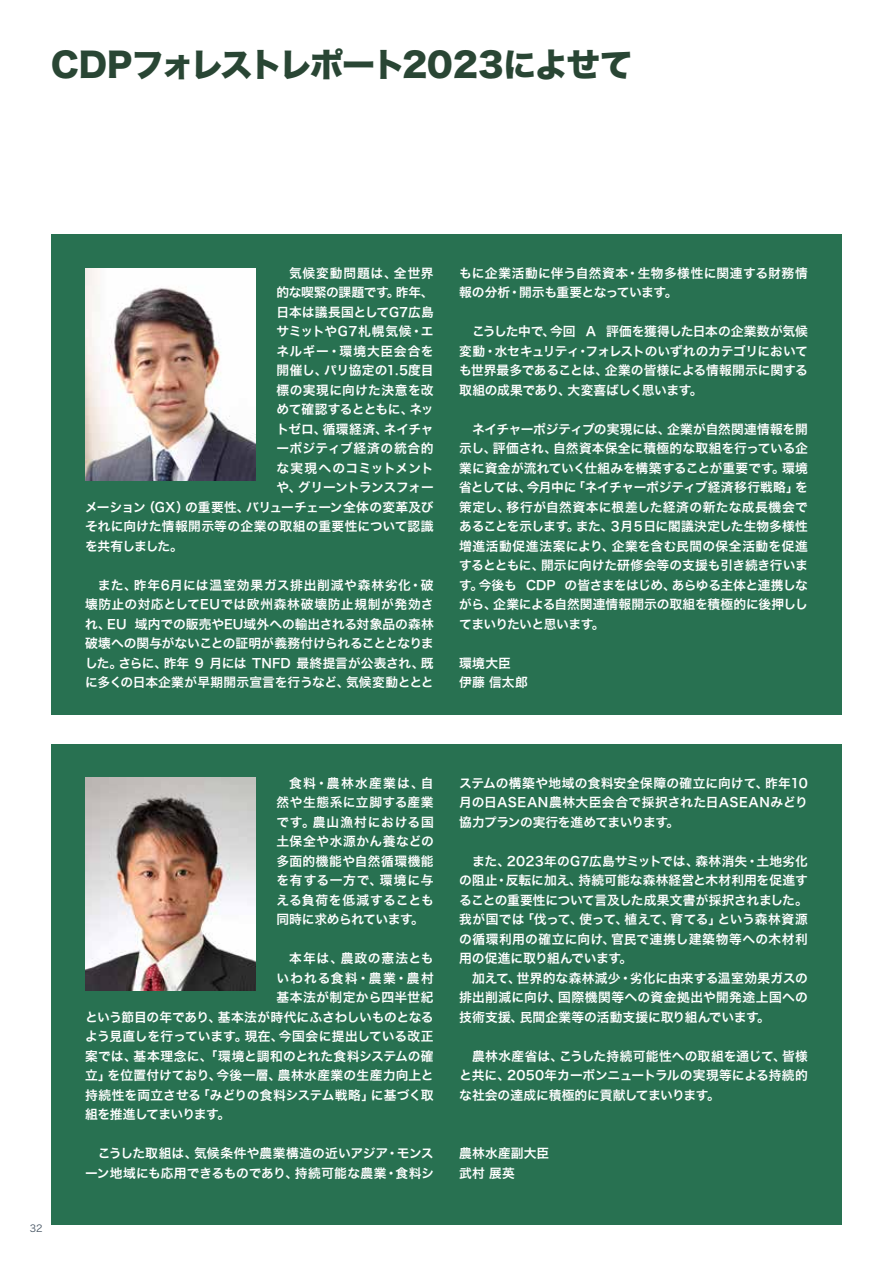
<style>
.page{position:relative;width:893px;height:1263px;background:#fff}
.page>*{position:absolute;margin:0;border:0;box-sizing:border-box;transform-origin:0 0}
.t1{font:33px "Hira Kaku Std W8";letter-spacing:-.03em;color:#294634}
.t2{font:12.75px/19.5px "Hira Kaku Pro W6";letter-spacing:.005em;color:#fff;text-align:justify}
.t3{font:12.75px "Hira Kaku Pro W6";letter-spacing:-.02em;color:#fff}
.t4{font:12.75px "Hira Kaku Pro W6";letter-spacing:.025em;color:#fff}
.t5{font:12.75px "Hira Kaku Pro W6";letter-spacing:.065em;color:#fff}
.t6{font:12.75px "Hira Kaku Pro W6";letter-spacing:-.025em;color:#fff}
.t7{font:12.75px "Hira Kaku Pro W6";letter-spacing:.04em;color:#fff}
.t8{font:12.75px "Hira Kaku Pro W6";letter-spacing:-.04em;color:#fff}
.t9{font:12.75px "Hira Kaku Pro W6";letter-spacing:-.045em;color:#fff}
.t10{font:12.75px "Hira Kaku Pro W6";letter-spacing:.055em;color:#fff}
.t11{font:12.75px "Hira Kaku Pro W6";letter-spacing:.05em;color:#fff}
.t12{font:12.75px "Hira Kaku Pro W6";letter-spacing:.095em;color:#fff}
.t13{font:12.75px "Hira Kaku Pro W6";letter-spacing:.03em;color:#fff}
.t14{font:12.75px "Hira Kaku Pro W6";letter-spacing:-.05em;color:#fff}
.t15{font:12.75px "Hira Kaku Pro W6";letter-spacing:-.07em;color:#fff}
.t16{font:9.75px "Hira Kaku Pro W3";color:#435261}
</style>
<div class="page">
<div style="left:51px;top:234px;width:791px;height:480px;background:#287151"></div>
<img style="left:85px;top:269px;width:170px;height:211px">
<div style="left:51px;top:744px;width:791px;height:480px;background:#287151"></div>
<img style="left:85px;top:778px;width:170px;height:212px">
<h1 class="t1" style="left:51px;top:47px;width:583px">CDPフォレストレポート2023によせて</h1>
<p class="t16" style="left:30px;top:1220px;width:14px">32</p>
<p class="t5" style="left:289px;top:262px;width:146px">気候変動問題は、全世界</p>
<p class="t6" style="left:276px;top:281px;width:159px">的な喫緊の課題です。昨年、</p>
<p class="t2" style="left:276px;top:302px;width:159px">日本は議長国としてG7広島</p>
<p class="t7" style="left:276px;top:320px;width:159px">サミットやG7札幌気候・エ</p>
<p class="t10" style="left:276px;top:340px;width:159px">ネルギー・環境大臣会合を</p>
<p class="t2" style="left:276px;top:360px;width:159px">開催し、パリ協定の1.5度目</p>
<p class="t4" style="left:276px;top:379px;width:159px">標の実現に向けた決意を改</p>
<p class="t8" style="left:276px;top:398px;width:159px">めて確認するとともに、ネッ</p>
<p class="t2" style="left:276px;top:419px;width:159px">トゼロ、循環経済、ネイチャ</p>
<p class="t11" style="left:276px;top:437px;width:159px">ーポジティブ経済の統合的</p>
<p class="t4" style="left:276px;top:456px;width:159px">な実現へのコミットメント</p>
<p class="t9" style="left:276px;top:476px;width:159px">や、グリーントランスフォー</p>
<p class="t2" style="left:85px;top:497px;width:350px">メーション（GX）の重要性、バリューチェーン全体の変革及び</p>
<p class="t2" style="left:85px;top:516px;width:350px">それに向けた情報開示等の企業の取組の重要性について認識</p>
<p class="t15" style="left:85px;top:534px;width:99px">を共有しました。</p>
<p class="t2" style="left:85px;top:575px;width:350px;text-indent:13px">また、昨年6月には温室効果ガス排出削減や森林劣化・破壊防止の対応としてEUでは欧州森林破壊防止規制が発効され、EU 域内での販売やEU域外への輸出される対象品の森林破壊への関与がないことの証明が義務付けられることとなりました。さらに、昨年 9 月には TNFD 最終提言が公表され、既に多くの日本企業が早期開示宣言を行うなど、気候変動ととと</p>
<p class="t2" style="left:459px;top:263px;width:350px">もに企業活動に伴う自然資本・生物多様性に関連する財務情報の分析・開示も重要となっています。</p>
<p class="t2" style="left:459px;top:321px;width:350px;text-indent:13px">こうした中で、今回 A 評価を獲得した日本の企業数が気候変動・水セキュリティ・フォレストのいずれのカテゴリにおいても世界最多であることは、企業の皆様による情報開示に関する取組の成果であり、大変喜ばしく思います。</p>
<p class="t2" style="left:459px;top:419px;width:350px;text-indent:13px">ネイチャーポジティブの実現には、企業が自然関連情報を開示し、評価され、自然資本保全に積極的な取組を行っている企業に資金が流れていく仕組みを構築することが重要です。環境省としては、今月中に「ネイチャーポジティブ経済移行戦略」を策定し、移行が自然資本に根差した経済の新たな成長機会であることを示します。また、３月５日に閣議決定した生物多様性増進活動促進法案により、企業を含む民間の保全活動を促進するとともに、開示に向けた研修会等の支援も引き続き行います。今後も CDP の皆さまをはじめ、あらゆる主体と連携しながら、企業による自然関連情報開示の取組を積極的に後押ししてまいりたいと思います。</p>
<p class="t2" style="left:459px;top:653px;width:70px">環境大臣<br>伊藤 信太郎</p>
<p class="t2" style="left:276px;top:773px;width:159px;text-indent:13px">食料・農林水産業は、自然や生態系に立脚する産業です。農山漁村における国土保全や水源かん養などの多面的機能や自然循環機能を有する一方で、環境に与える負荷を低減することも同時に求められています。</p>
<p class="t5" style="left:289px;top:947px;width:146px">本年は、農政の憲法とも</p>
<p class="t12" style="left:276px;top:966px;width:159px">いわれる食料・農業・農村</p>
<p class="t13" style="left:276px;top:986px;width:159px">基本法が制定から四半世紀</p>
<p class="t3" style="left:85px;top:1005px;width:350px">という節目の年であり、基本法が時代にふさわしいものとなる</p>
<p class="t2" style="left:85px;top:1026px;width:350px">よう見直しを行っています。現在、今国会に提出している改正</p>
<p class="t2" style="left:85px;top:1046px;width:350px">案では、基本理念に、「環境と調和のとれた食料システムの確</p>
<p class="t2" style="left:85px;top:1065px;width:350px">立」を位置付けており、今後一層、農林水産業の生産力向上と</p>
<p class="t2" style="left:85px;top:1085px;width:350px">持続性を両立させる「みどりの食料システム戦略」に基づく取</p>
<p class="t14" style="left:85px;top:1103px;width:147px">組を推進してまいります。</p>
<p class="t2" style="left:85px;top:1143px;width:350px;text-align:right">こうした取組は、気候条件や農業構造の近いアジア・モンスーン地域にも応用できるものであり、持続可能な農業・食料シ</p>
<p class="t2" style="left:459px;top:773px;width:350px">ステムの構築や地域の食料安全保障の確立に向けて、昨年10月の日ASEAN農林大臣会合で採択された日ASEANみどり協力プランの実行を進めてまいります。</p>
<p class="t2" style="left:459px;top:851px;width:350px;text-indent:13px">また、2023年のG7広島サミットでは、森林消失・土地劣化の阻止・反転に加え、持続可能な森林経営と木材利用を促進することの重要性について言及した成果文書が採択されました。我が国では「伐って、使って、植えて、育てる」という森林資源の循環利用の確立に向け、官民で連携し建築物等への木材利用の促進に取り組んでいます。</p>
<p class="t2" style="left:459px;top:968px;width:350px;text-indent:13px">加えて、世界的な森林減少・劣化に由来する温室効果ガスの排出削減に向け、国際機関等への資金拠出や開発途上国への技術支援、民間企業等の活動支援に取り組んでいます。</p>
<p class="t2" style="left:459px;top:1046px;width:350px;text-indent:13px">農林水産省は、こうした持続可能性への取組を通じて、皆様と共に、2050年カーボンニュートラルの実現等による持続的な社会の達成に積極的に貢献してまいります。</p>
<p class="t2" style="left:459px;top:1143px;width:91px">農林水産副大臣武村 展英</p>
</div>
